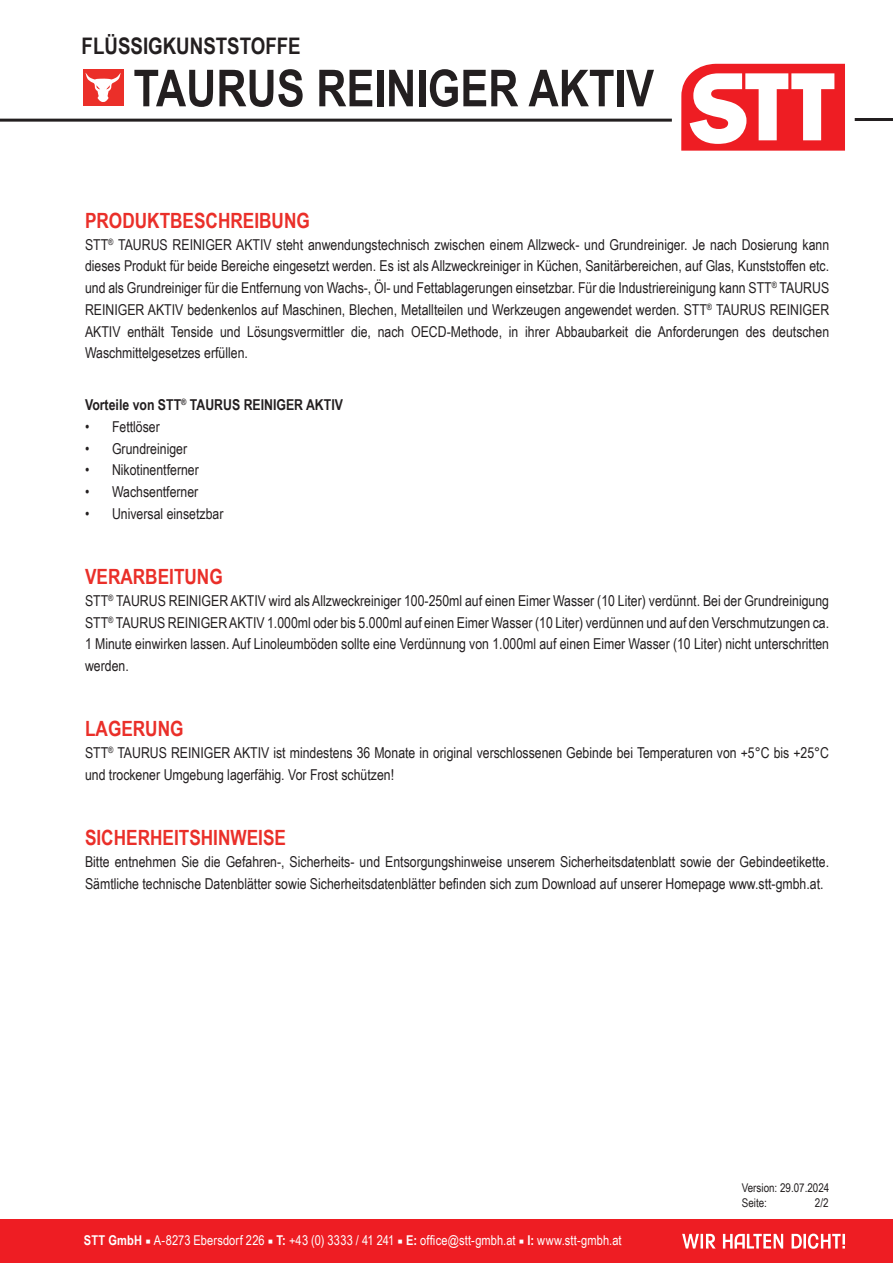
<style>
.page{position:relative;width:893px;height:1263px;background:#fff}
.page>*{position:absolute;margin:0;border:0;box-sizing:border-box;transform-origin:0 0}
.t1{font:700 51px "Arial Narrow";color:#231f20}
.t2{font:700 22.8px "Arial Narrow";color:#231f20}
.t3{font:700 21px "Arial Narrow";color:#ea2f29}
.t4{font:15px/21.8px "Arial Narrow";color:#231f20;text-align:justify}
.t5{font:700 15px "Arial Narrow";color:#231f20}
.t6{font:13.5px "Arial Narrow";letter-spacing:.005em;color:#fff}
.t7{font:12px/15px "Arial Narrow";color:#231f20}
.s1{font-weight:700}
.s2{font-family:"Minion Pro"}
</style>
<div class="page">
<hr style="left:0;top:119px;width:672px;height:3px;background:#231f20">
<hr style="left:855px;top:118px;width:38px;height:3px;background:#231f20">
<div style="left:83px;top:69px;width:41px;height:37px;background:#eb2f29"></div>
<svg style="left:86px;top:73px;width:35px;height:29px"></svg>
<svg style="left:681px;top:64px;width:164px;height:87px"></svg>
<div style="left:0;top:1219px;width:893px;height:44px;background:#ee1d23"></div>
<svg style="left:682px;top:1233px;width:163px;height:16px"></svg>
<h2 class="t2" style="left:82px;top:29px;width:221px">FLÜSSIGKUNSTSTOFFE</h2>
<h1 class="t1" style="left:134px;top:50px;width:522px">TAURUS REINIGER AKTIV</h1>
<h3 class="t3" style="left:85px;top:205px;width:226px">PRODUKTBESCHREIBUNG</h3>
<p class="t4" style="left:85px;top:233px;width:746px">STT<sup>®</sup> TAURUS REINIGER AKTIV steht anwendungstechnisch zwischen einem Allzweck- und Grundreiniger. Je nach Dosierung kann dieses Produkt für beide Bereiche eingesetzt werden. Es ist als Allzweckreiniger in Küchen, Sanitärbereichen, auf Glas, Kunststoffen etc. und als Grundreiniger für die Entfernung von Wachs-, Öl- und Fettablagerungen einsetzbar. Für die Industriereinigung kann STT<sup>®</sup> TAURUS REINIGER AKTIV bedenkenlos auf Maschinen, Blechen, Metallteilen und Werkzeugen angewendet werden. STT<sup>®</sup> TAURUS REINIGER AKTIV enthält Tenside und Lösungsvermittler die, nach OECD-Methode, in ihrer Abbaubarkeit die Anforderungen des deutschen Waschmittelgesetzes erfüllen.</p>
<p class="t5" style="left:85px;top:394px;width:259px">Vorteile von STT<sup>®</sup> TAURUS REINIGER AKTIV</p>
<p class="t4" style="left:85px;top:415px;width:76px">• Fettlöser</p>
<p class="t4" style="left:85px;top:437px;width:104px">• Grundreiniger</p>
<p class="t4" style="left:85px;top:459px;width:115px">• Nikotinentferner</p>
<p class="t4" style="left:85px;top:480px;width:115px">• Wachsentferner</p>
<p class="t4" style="left:85px;top:502px;width:140px">• Universal einsetzbar</p>
<h3 class="t3" style="left:85px;top:561px;width:139px">VERARBEITUNG</h3>
<p class="t4" style="left:85px;top:589px;width:746px">STT<sup>®</sup> TAURUS REINIGER AKTIV wird als Allzweckreiniger 100-250ml auf einen Eimer Wasser (10 Liter) verdünnt. Bei der Grundreinigung STT<sup>®</sup> TAURUS REINIGER AKTIV 1.000ml oder bis 5.000ml auf einen Eimer Wasser (10 Liter) verdünnen und auf den Verschmutzungen ca.<br>1 Minute einwirken lassen. Auf Linoleumböden sollte eine Verdünnung von 1.000ml auf einen Eimer Wasser (10 Liter) nicht unterschritten werden.</p>
<h3 class="t3" style="left:85px;top:713px;width:100px">LAGERUNG</h3>
<p class="t4" style="left:85px;top:741px;width:746px">STT<sup>®</sup> TAURUS REINIGER AKTIV ist mindestens 36 Monate in original verschlossenen Gebinde bei Temperaturen von +5°C bis +25°C und trockener Umgebung lagerfähig. Vor Frost schützen!</p>
<h3 class="t3" style="left:85px;top:822px;width:202px">SICHERHEITSHINWEISE</h3>
<p class="t4" style="left:85px;top:850px;width:746px">Bitte entnehmen Sie die Gefahren-, Sicherheits- und Entsorgungshinweise unserem Sicherheitsdatenblatt sowie der Gebindeetikette.<br>Sämtliche technische Datenblätter sowie Sicherheitsdatenblätter befinden sich zum Download auf unserer Homepage www.stt-gmbh.at.</p>
<p class="t6" style="left:84px;top:1230px;width:539px"><span class="s1">STT GmbH</span> <span class="s2">■</span> A-8273 Ebersdorf 226 <span class="s2">■</span> <span class="s1">T:</span> +43 (0) 3333 / 41 241 <span class="s2">■</span> <span class="s1">E:</span> office@stt-gmbh.at <span class="s2">■</span> <span class="s1">I:</span> www.stt-gmbh.at</p>
<p class="t7" style="left:742px;top:1180px;width:89px">Version: 29.07.2024<br>Seite:</p>
<p class="t7" style="left:815px;top:1195px;width:15px">2/2</p>
</div>
